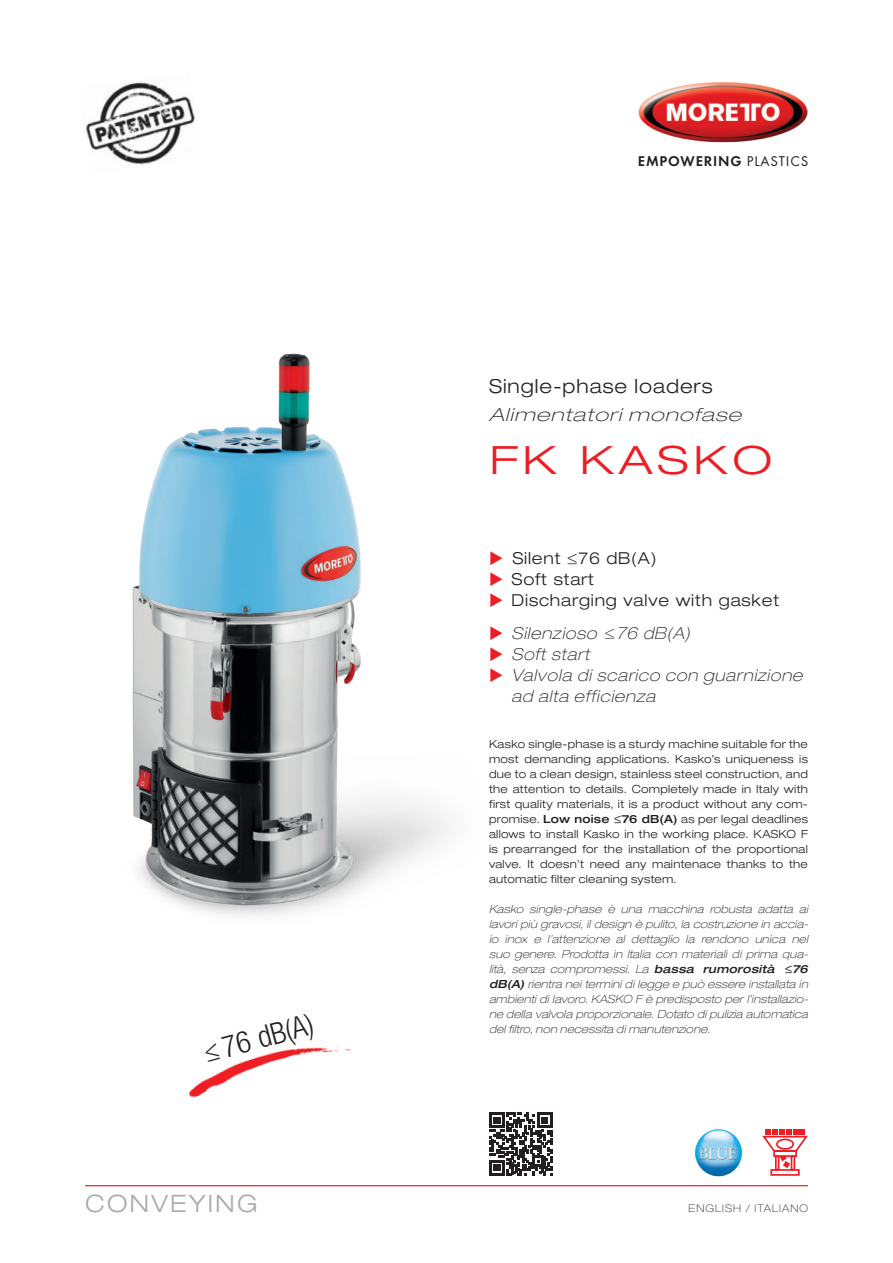
<style>
.page{position:relative;width:893px;height:1263px;background:#fff}
.page>*{position:absolute;margin:0;border:0;box-sizing:border-box;transform-origin:0 0}
.t1{font:300 expanded 39px "Helvetica Neue LT Std";letter-spacing:.1em;color:#ee1d23;scale:1.2 1}
.t2{font:300 condensed 30px "Helvetica Neue LT Std";color:#231f20}
.t3{font:300 expanded 24px "Helvetica Neue LT Std";letter-spacing:.1em;color:#a8a9ad}
.t4{font:300 expanded 19.5px "Helvetica Neue LT Std";letter-spacing:.05em;color:#231f20}
.t5{font:italic 100 expanded 18px "Helvetica Neue LT Std";letter-spacing:.05em;color:#231f20;scale:1.2 1}
.t6{font:italic 100 expanded 16.5px/21px "Helvetica Neue LT Std";letter-spacing:.05em;color:#231f20}
.t7{font:300 expanded 16.5px "Helvetica Neue LT Std";letter-spacing:.05em;color:#231f20}
.t8{font:600 14.7px "Futura TOT";letter-spacing:.055em;color:#231f20}
.Normale{font:300 expanded 11.25px/15px "Helvetica Neue LT Std";letter-spacing:.025em;color:#231f20;text-align:justify}
.Normale-2{font:italic 100 expanded 11.25px/15px "Helvetica Neue LT Std";letter-spacing:.02em;color:#231f20;text-align:justify}
.Normale-3{font:100 expanded 10.5px "Helvetica Neue LT Std";letter-spacing:.1em;color:#231f20}
.s1{font-weight:400}
.s2{color:#ee1d23}
.s3{font-weight:500}
</style>
<div class="page">
<hr style="left:85px;top:1185px;width:723px;height:1px;background:#ee1d23">
<div style="left:770px;top:1169px;width:30px;height:7px;border:2px solid #ee1d23"></div>
<div style="left:775px;top:1155px;width:4px;height:15px;border:2px solid #ee1d23"></div>
<div style="left:791px;top:1155px;width:4px;height:15px;border:2px solid #ee1d23"></div>
<svg style="left:762px;top:1129px;width:46px;height:39px"></svg>
<img style="left:695px;top:1129px;width:47px;height:48px">
<img style="left:638px;top:82px;width:170px;height:61px">
<img style="left:132px;top:353px;width:319px;height:563px">
<img style="left:85px;top:82px;width:110px;height:83px">
<svg style="left:489px;top:1112px;width:64px;height:64px"></svg>
<svg style="left:490px;top:1112px;width:62px;height:63px"></svg>
<img style="left:188px;top:1047px;width:163px;height:51px">
<h2 class="t2" style="left:200px;top:1036px;width:114px;rotate:-15deg">≤ 76 dB(A)</h2>
<h3 class="t3" style="left:85px;top:1189px;width:174px">CONVEYING</h3>
<h3 class="t8" style="left:638px;top:152px;width:172px">EMPOWERING <span class="s1">PLASTICS</span></h3>
<h3 class="t4" style="left:489px;top:375px;width:225px">Single-phase loaders</h3>
<h3 class="t5" style="left:489px;top:404px;width:212px">Alimentatori monofase</h3>
<h1 class="t1" style="left:489px;top:437px;width:238px">FK KASKO</h1>
<h3 class="t7" style="left:489px;top:548px;width:169px"><span class="s2">◆</span> Silent ≤76 dB(A)</h3>
<h3 class="t7" style="left:489px;top:569px;width:106px"><span class="s2">◆</span> Soft start</h3>
<h3 class="t7" style="left:489px;top:590px;width:292px"><span class="s2">◆</span> Discharging valve with gasket</h3>
<h3 class="t6" style="left:489px;top:623px;width:202px"><span class="s2">◆</span> Silenzioso ≤76 dB(A)</h3>
<h3 class="t6" style="left:489px;top:644px;width:102px"><span class="s2">◆</span> Soft start</h3>
<h3 class="t6" style="left:511px;top:665px;width:292px;text-indent:-23px"><span class="s2">◆</span> Valvola di scarico con guarnizione ad alta efficienza</h3>
<p class="Normale" style="left:489px;top:736px;width:320px">Kasko single-phase is a sturdy machine suitable for the most demanding applications. Kasko’s uniqueness is due to a clean design, stainless steel construction, and the attention to details. Completely made in Italy with first quality materials, it is a product without any com&shy;promise. <span class="s3">Low noise ≤76 dB(A)</span> as per legal deadlines allows to install Kasko in the working place. KASKO F is prearranged for the installation of the proportional valve. It doesn’t need any maintenace thanks to the automatic filter cleaning system.</p>
<p class="Normale-2" style="left:489px;top:902px;width:320px">Kasko single-phase è una macchina robusta adatta ai lavori più gravosi, il design è pulito, la costruzione in accia&shy;io inox e l’attenzione al dettaglio la rendono unica nel suo genere. Prodotta in Italia con materiali di prima qua&shy;lità, senza compromessi. La <span class="s3">bassa rumorosità ≤76 dB(A)</span> rientra nei termini di legge e può essere installata in ambienti di lavoro. KASKO F è predisposto per l’installazio&shy;ne della valvola proporzionale. Dotato di pulizia automatica del filtro, non necessita di manutenzione.</p>
<p class="Normale-3" style="left:688px;top:1202px;width:121px">ENGLISH / ITALIANO</p>
</div>
